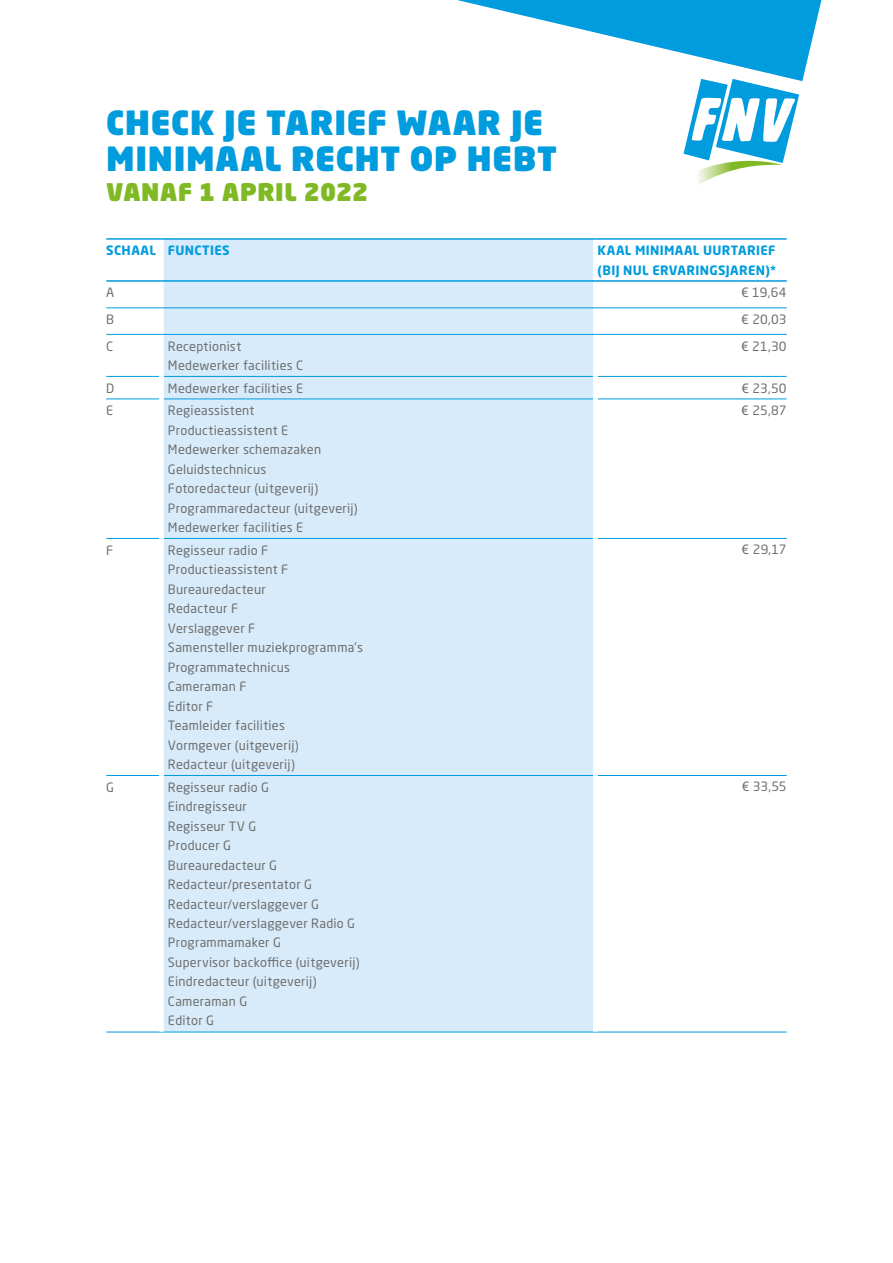
<style>
.page{position:relative;width:893px;height:1263px;background:#fff}
.page>*{position:absolute;margin:0;border:0;box-sizing:border-box;transform-origin:0 0}
.t1{font:900 33px/36px "Neo Sans Pro";letter-spacing:.02em;color:#009cde}
.t2{font:900 24px "Neo Sans Pro";letter-spacing:.02em;color:#7fba25}
.t3{font:12.75px/19.5px "Neo Sans Pro";letter-spacing:.02em;color:#6f6f6e}
.t4{font:700 12.75px/19.5px "Neo Sans Pro";letter-spacing:.025em;color:#009cde}
</style>
<div class="page">
<div style="left:164px;top:240px;width:429px;height:792px;background:#d8ebfa"></div>
<hr style="left:106px;top:376px;width:53px;height:1px;background:#009cde">
<hr style="left:164px;top:376px;width:429px;height:1px;background:#009cde">
<hr style="left:598px;top:376px;width:189px;height:1px;background:#009cde">
<hr style="left:106px;top:398px;width:53px;height:1px;background:#009cde">
<hr style="left:164px;top:398px;width:429px;height:1px;background:#009cde">
<hr style="left:598px;top:398px;width:189px;height:1px;background:#009cde">
<hr style="left:106px;top:538px;width:53px;height:1px;background:#009cde">
<hr style="left:164px;top:538px;width:429px;height:1px;background:#009cde">
<hr style="left:598px;top:538px;width:189px;height:1px;background:#009cde">
<hr style="left:106px;top:775px;width:53px;height:1px;background:#009cde">
<hr style="left:164px;top:775px;width:429px;height:1px;background:#009cde">
<hr style="left:598px;top:775px;width:189px;height:1px;background:#009cde">
<hr style="left:106px;top:1032px;width:56px;height:1px;background:#009cde">
<hr style="left:162px;top:1032px;width:433px;height:1px;background:#009cde">
<hr style="left:595px;top:1032px;width:192px;height:1px;background:#009cde">
<hr style="left:106px;top:307px;width:56px;height:1px;background:#009cde">
<hr style="left:162px;top:307px;width:433px;height:1px;background:#009cde">
<hr style="left:595px;top:307px;width:192px;height:1px;background:#009cde">
<hr style="left:106px;top:334px;width:56px;height:1px;background:#009cde">
<hr style="left:162px;top:334px;width:433px;height:1px;background:#009cde">
<hr style="left:595px;top:334px;width:192px;height:1px;background:#009cde">
<hr style="left:106px;top:238px;width:56px;height:2px;background:#009cde">
<hr style="left:162px;top:238px;width:433px;height:2px;background:#009cde">
<hr style="left:595px;top:238px;width:192px;height:2px;background:#009cde">
<hr style="left:106px;top:280px;width:56px;height:2px;background:#009cde">
<hr style="left:162px;top:280px;width:433px;height:2px;background:#009cde">
<hr style="left:595px;top:280px;width:192px;height:2px;background:#009cde">
<svg style="left:457px;top:0;width:364px;height:185px"></svg>
<h1 class="t1" style="left:106px;top:103px;width:452px">CHECK JE TARIEF WAAR JE<br>MINIMAAL RECHT OP HEBT</h1>
<h2 class="t2" style="left:106px;top:176px;width:263px">VANAF 1 APRIL 2022</h2>
<p class="t4" style="left:106px;top:240px;width:125px">SCHAAL FUNCTIES</p>
<p class="t4" style="left:598px;top:240px;width:180px">KAAL MINIMAAL UURTARIEF (BIJ NUL ERVARINGSJAREN)*</p>
<p class="t3" style="left:106px;top:283px;width:10px">A</p>
<p class="t3" style="left:741px;top:283px;width:47px">€ 19,64</p>
<p class="t3" style="left:106px;top:309px;width:9px">B</p>
<p class="t3" style="left:741px;top:309px;width:47px">€ 20,03</p>
<p class="t3" style="left:106px;top:336px;width:8px">C</p>
<p class="t3" style="left:168px;top:336px;width:137px">Receptionist<br>Medewerker facilities C</p>
<p class="t3" style="left:741px;top:336px;width:47px">€ 21,30</p>
<p class="t3" style="left:106px;top:378px;width:10px">D</p>
<p class="t3" style="left:168px;top:378px;width:137px">Medewerker facilities E</p>
<p class="t3" style="left:741px;top:378px;width:47px">€ 23,50</p>
<p class="t3" style="left:106px;top:400px;width:9px">E</p>
<p class="t3" style="left:168px;top:400px;width:191px">Regieassistent<br>Productieassistent E<br>Medewerker schemazaken<br>Geluidstechnicus<br>Fotoredacteur (uitgeverij)<br>Programmaredacteur (uitgeverij)<br>Medewerker facilities E</p>
<p class="t3" style="left:741px;top:400px;width:47px">€ 25,87</p>
<p class="t3" style="left:106px;top:540px;width:9px">F</p>
<p class="t3" style="left:168px;top:540px;width:196px">Regisseur radio F<br>Productieassistent F<br>Bureauredacteur<br>Redacteur F<br>Verslaggever F<br>Samensteller muziekprogramma’s<br>Programmatechnicus<br>Cameraman F<br>Editor F<br>Teamleider facilities<br>Vormgever (uitgeverij)<br>Redacteur (uitgeverij)</p>
<p class="t3" style="left:742px;top:540px;width:47px">€ 29,17</p>
<p class="t3" style="left:106px;top:777px;width:9px">G</p>
<p class="t3" style="left:168px;top:777px;width:193px">Regisseur radio G<br>Eindregisseur<br>Regisseur TV G<br>Producer G<br>Bureauredacteur G<br>Redacteur/presentator G<br>Redacteur/verslaggever G<br>Redacteur/verslaggever Radio G<br>Programmamaker G<br>Supervisor backoffice (uitgeverij)<br>Eindredacteur (uitgeverij)<br>Cameraman G<br>Editor G</p>
<p class="t3" style="left:742px;top:777px;width:46px">€ 33,55</p>
</div>
